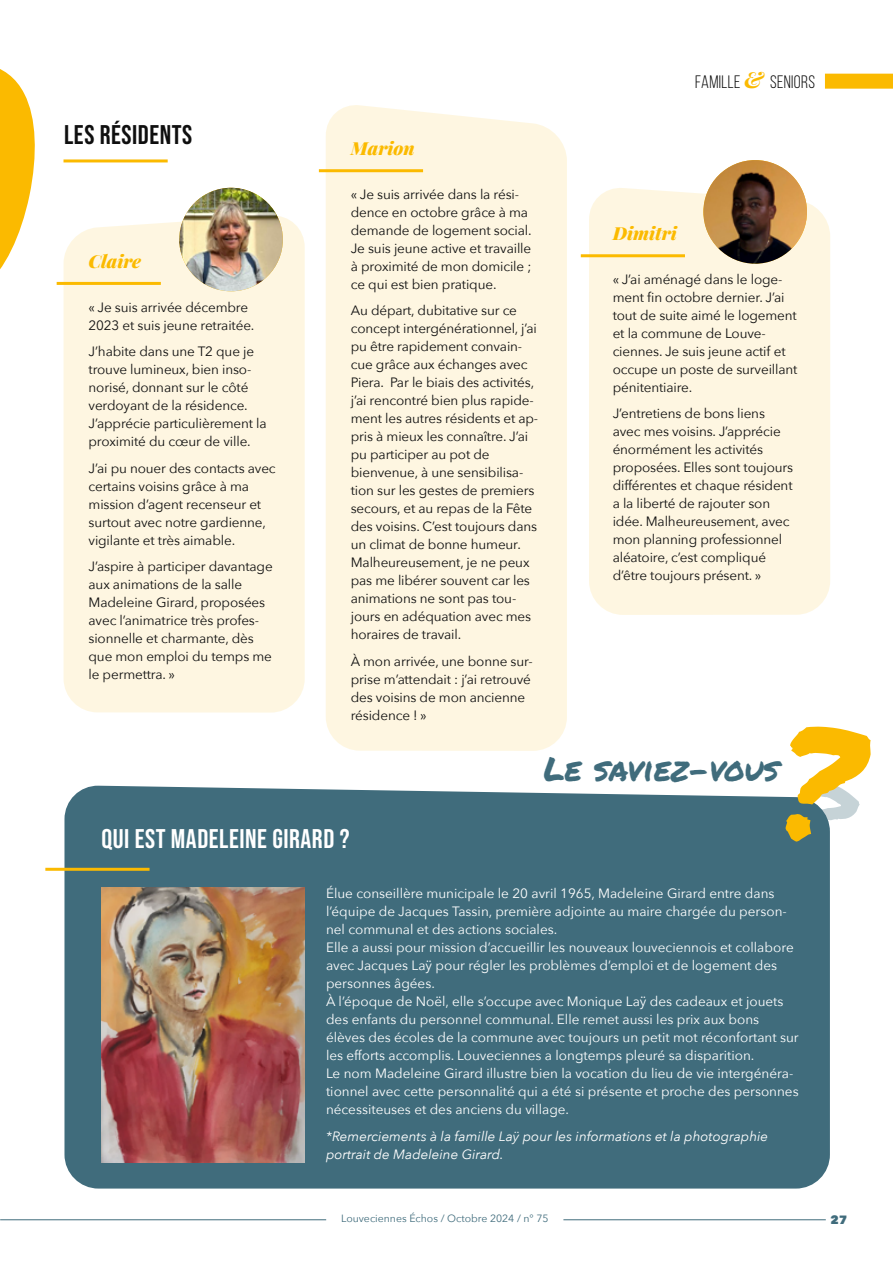
<style>
.page{position:relative;width:893px;height:1263px;background:#fff}
.page>*{position:absolute;margin:0;border:0;box-sizing:border-box;transform-origin:0 0}
.t1{font:150px "Permanent Marker";color:#fbba00}
.t2{font:33px "Permanent Marker";color:#406c7c}
.t3{font:27px "Bebas Neue";letter-spacing:.02em;color:#fff}
.t4{font:27px "Bebas Neue";letter-spacing:.02em;color:#0f0f0f}
.t5{font:italic 900 18px "Playfair Display";color:#fbba00}
.t6{font:18px "Bebas Neue";letter-spacing:.02em;color:#0a0a0a}
.t7{font:13.5px/18px "Avenir Next";letter-spacing:-.01em;color:#0f0f0f}
.t8{font:13.5px/18px "Avenir Next";color:#fff}
.t9{font:italic 13.5px/18px "Avenir Next";color:#fff}
.t10{font:800 12px "Avenir Next";color:#406c7c}
.t11{font:10.5px "Avenir Next";color:#406c7c}
.s1{font-family:"Playfair Display";font-weight:700;font-style:italic;font-size:22.5px;color:#fbba00}
</style>
<div class="page">
<hr style="left:563px;top:1219px;width:263px;height:1px;background:#406c7c">
<hr style="left:0;top:1219px;width:326px;height:1px;background:#406c7c">
<div style="left:825px;top:74px;width:68px;height:15px;background:#fbba00"></div>
<svg style="left:0;top:69px;width:35px;height:200px"></svg>
<div style="left:64px;top:785px;width:766px;height:403px;background:#406c7c"></div>
<hr style="left:45px;top:868px;width:105px;height:3px;background:#fbba00">
<img style="left:101px;top:887px;width:204px;height:275px">
<div style="left:589px;top:188px;width:241px;height:427px;background:#fef6e1"></div>
<hr style="left:581px;top:254px;width:104px;height:3px;background:#fbba00">
<img style="left:703px;top:160px;width:104px;height:104px;border-radius:52px">
<div style="left:326px;top:105px;width:241px;height:646px;background:#fef6e1"></div>
<hr style="left:319px;top:169px;width:104px;height:3px;background:#fbba00">
<div style="left:64px;top:216px;width:241px;height:497px;background:#fef6e1"></div>
<hr style="left:57px;top:282px;width:104px;height:3px;background:#fbba00">
<img style="left:179px;top:188px;width:104px;height:103px;border-radius:52px">
<hr style="left:64px;top:159px;width:104px;height:3px;background:#fbba00">
<svg style="left:795px;top:785px;width:35px;height:69px"></svg>
<h3 class="t4" style="left:64px;top:119px;width:130px">LES RÉSIDENTS</h3>
<h3 class="t5" style="left:89px;top:246px;width:54px">Claire</h3>
<p class="t7" style="left:89px;top:297px;width:167px">« Je suis arrivée décembre<br>2023 et suis jeune retraitée.</p>
<p class="t7" style="left:89px;top:342px;width:180px">J’habite dans une T2 que je trouve lumineux, bien inso&shy;norisé, donnant sur le côté verdoyant de la résidence.<br>J’apprécie particulièrement la proximité du cœur de ville.</p>
<p class="t7" style="left:89px;top:458px;width:189px">J’ai pu nouer des contacts avec certains voisins grâce à ma mission d’agent recenseur et surtout avec notre gardienne, vigilante et très aimable.</p>
<p class="t7" style="left:89px;top:557px;width:186px">J’aspire à participer davantage aux animations de la salle<br>Madeleine Girard, proposées avec l’animatrice très profes&shy;sionnelle et charmante, dès que mon emploi du temps me le permettra. »</p>
<h3 class="t5" style="left:351px;top:134px;width:65px">Marion</h3>
<p class="t7" style="left:351px;top:185px;width:182px">« Je suis arrivée dans la rési&shy;dence en octobre grâce à ma demande de logement social.<br>Je suis jeune active et travaille à proximité de mon domicile ; ce qui est bien pratique.</p>
<p class="t7" style="left:351px;top:301px;width:189px">Au départ, dubitative sur ce concept intergénérationnel, j’ai pu être rapidement convain&shy;cue grâce aux échanges avec<br>Piera. Par le biais des activités, j’ai rencontré bien plus rapide&shy;ment les autres résidents et ap&shy;pris à mieux les connaître. J’ai pu participer au pot de bienvenue, à une sensibilisa&shy;tion sur les gestes de premiers secours, et au repas de la Fête des voisins. C’est toujours dans un climat de bonne humeur.<br>Malheureusement, je ne peux pas me libérer souvent car les animations ne sont pas tou&shy;jours en adéquation avec mes horaires de travail.</p>
<p class="t7" style="left:351px;top:651px;width:184px">À mon arrivée, une bonne sur&shy;prise m’attendait : j’ai retrouvé des voisins de mon ancienne résidence ! »</p>
<h3 class="t6" style="left:695px;top:72px;width:122px">FAMILLE <span class="s1">&amp;</span> SENIORS</h3>
<h3 class="t5" style="left:613px;top:219px;width:66px">Dimitri</h3>
<p class="t7" style="left:613px;top:270px;width:186px">« J’ai aménagé dans le loge&shy;ment fin octobre dernier. J’ai tout de suite aimé le logement et la commune de Louve&shy;ciennes. Je suis jeune actif et occupe un poste de surveillant pénitentiaire.</p>
<p class="t7" style="left:613px;top:404px;width:182px">J’entretiens de bons liens avec mes voisins. J’apprécie énormément les activités proposées. Elles sont toujours différentes et chaque résident a la liberté de rajouter son idée. Malheureusement, avec mon planning professionnel aléatoire, c’est compliqué d’être toujours présent. »</p>
<h3 class="t3" style="left:101px;top:823px;width:250px">QUI EST MADELEINE GIRARD ?</h3>
<h1 class="t1" style="left:778px;top:670px;width:85px">?</h1>
<h2 class="t2" style="left:544px;top:744px;width:237px">Le saviez-vous</h2>
<p class="t8" style="left:326px;top:884px;width:474px">Élue conseillère municipale le 20 avril 1965, Madeleine Girard entre dans l’équipe de Jacques Tassin, première adjointe au maire chargée du person&shy;nel communal et des actions sociales.<br>Elle a aussi pour mission d’accueillir les nouveaux louveciennois et collabore avec Jacques Laÿ pour régler les problèmes d’emploi et de logement des personnes âgées.<br>À l’époque de Noël, elle s’occupe avec Monique Laÿ des cadeaux et jouets des enfants du personnel communal. Elle remet aussi les prix aux bons élèves des écoles de la commune avec toujours un petit mot réconfortant sur les efforts accomplis. Louveciennes a longtemps pleuré sa disparition.<br>Le nom Madeleine Girard illustre bien la vocation du lieu de vie intergénéra&shy;tionnel avec cette personnalité qui a été si présente et proche des personnes nécessiteuses et des anciens du village.</p>
<p class="t9" style="left:326px;top:1126px;width:444px">*Remerciements à la famille Laÿ pour les informations et la photographie portrait de Madeleine Girard.</p>
<p class="t11" style="left:341px;top:1210px;width:209px">Louveciennes Échos / Octobre 2024 / n° 75</p>
<p class="t10" style="left:830px;top:1212px;width:18px">27</p>
</div>
